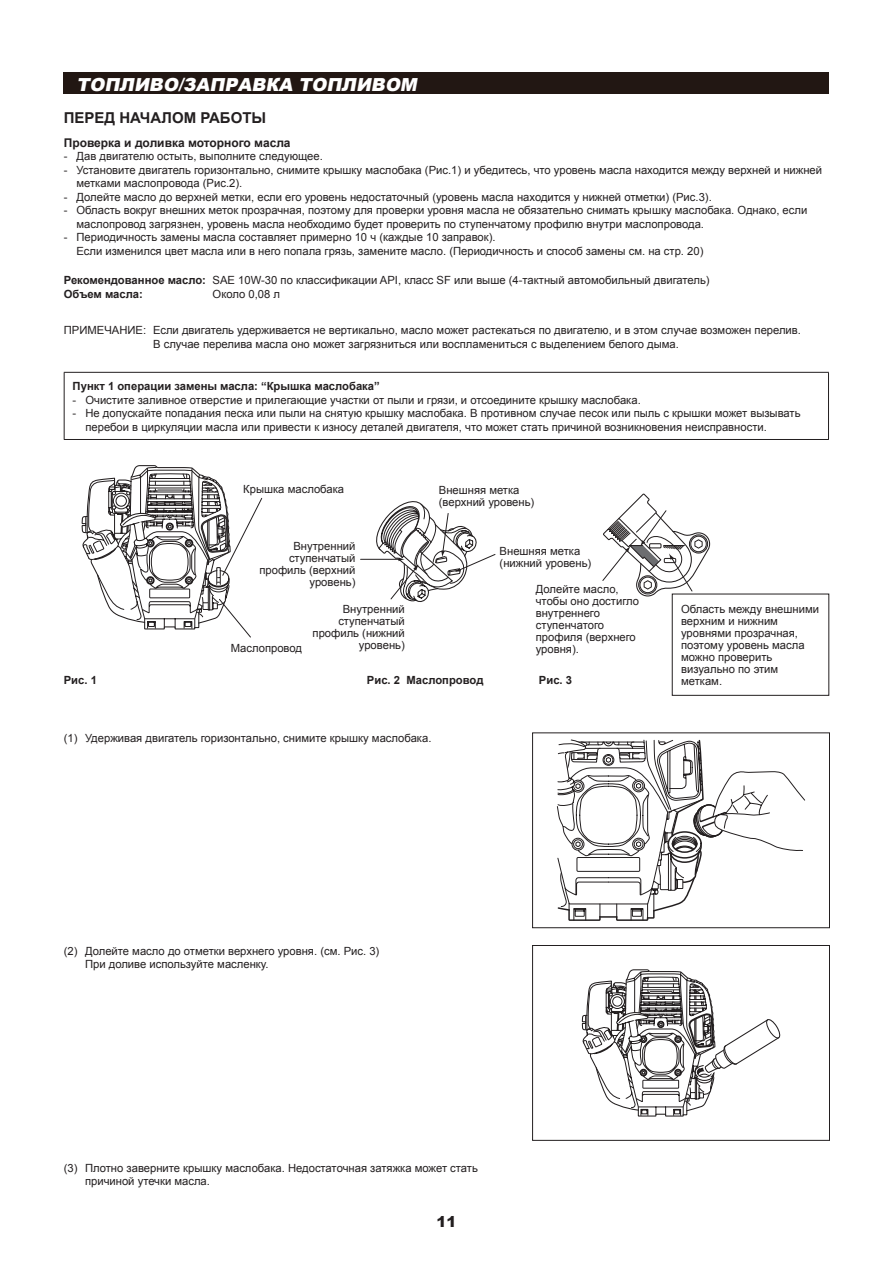
<style>
.page{position:relative;width:893px;height:1263px;background:#fff}
.page>*{position:absolute;margin:0;border:0;box-sizing:border-box;transform-origin:0 0}
.t1{font:italic 900 18px "Arial";color:#fff}
.t2{font:700 15px "Arial";color:#231f20}
.t3{font:900 15px "Arial";color:#231f20}
.t4{font:700 12px "Arial";color:#231f20}
.t5{font:11.25px/12px "Arial";color:#231f20}
.t6{font:700 11.25px "Arial";color:#231f20}
.s1{font-weight:700}
</style>
<div class="page">
<hr style="left:64px;top:372px;width:765px;height:1px;background:#231f20">
<hr style="left:64px;top:373px;width:1px;height:66px;background:#231f20">
<hr style="left:828px;top:373px;width:1px;height:66px;background:#231f20">
<hr style="left:64px;top:439px;width:765px;height:1px;background:#231f20">
<svg style="left:556px;top:739px;width:249px;height:182px"></svg>
<div style="left:532px;top:732px;width:298px;height:196px;border:1px solid #231f20"></div>
<svg style="left:581px;top:969px;width:200px;height:148px"></svg>
<div style="left:532px;top:945px;width:298px;height:196px;border:1px solid #231f20"></div>
<svg style="left:81px;top:465px;width:415px;height:173px"></svg>
<svg style="left:602px;top:493px;width:109px;height:104px"></svg>
<div style="left:672px;top:594px;width:157px;height:102px;border:1px solid #231f20"></div>
<div style="left:64px;top:72px;width:765px;height:22px;background:#221713"></div>
<h1 class="t1" style="left:77px;top:71px;width:346px">ТОПЛИВО/ЗАПРАВКА ТОПЛИВОМ</h1>
<h2 class="t2" style="left:64px;top:108px;width:204px">ПЕРЕД НАЧАЛОМ РАБОТЫ</h2>
<p class="t4" style="left:64px;top:135px;width:228px">Проверка и доливка моторного масла</p>
<p class="t5" style="left:64px;top:151px;width:261px">- Дав двигателю остыть, выполните следующее.</p>
<p class="t5" style="left:77px;top:163px;width:747px;line-height:13.5px;text-indent:-13px">- Установите двигатель горизонтально, снимите крышку маслобака (Рис.1) и убедитесь, что уровень масла находится между верхней и нижней метками маслопровода (Рис.2).</p>
<p class="t5" style="left:64px;top:191px;width:649px">- Долейте масло до верхней метки, если его уровень недостаточный (уровень масла находится у нижней отметки) (Рис.3).</p>
<p class="t5" style="left:77px;top:204px;width:732px;line-height:13.5px;text-indent:-13px">- Область вокруг внешних меток прозрачная, поэтому для проверки уровня масла не обязательно снимать крышку маслобака. Однако, если маслопровод загрязнен, уровень масла необходимо будет проверить по ступенчатому профилю внутри маслопровода.</p>
<p class="t5" style="left:77px;top:231px;width:628px;line-height:13.5px;text-indent:-13px">- Периодичность замены масла составляет примерно 10 ч (каждые 10 заправок).<br>Если изменился цвет масла или в него попала грязь, замените масло. (Периодичность и способ замены см. на стр. 20)</p>
<p class="t5" style="left:64px;top:274px;width:647px;line-height:14px"><span class="s1">Рекомендованное масло:</span> SAE 10W-30 по классификации API, класс SF или выше (4-тактный автомобильный двигатель)<br><span class="s1">Объем масла:</span></p>
<p class="t5" style="left:213px;top:289px;width:69px">Около 0,08 л</p>
<p class="t5" style="left:153px;top:324px;width:649px;line-height:13.5px;text-indent:-89px">ПРИМЕЧАНИЕ: Если двигатель удерживается не вертикально, масло может растекаться по двигателю, и в этом случае возможен перелив.<br>В случае перелива масла оно может загрязниться или воспламениться с выделением белого дыма.</p>
<p class="t6" style="left:73px;top:379px;width:309px">Пункт 1 операции замены масла: “Крышка маслобака”</p>
<p class="t5" style="left:73px;top:394px;width:570px">- Очистите заливное отверстие и прилегающие участки от пыли и грязи, и отсоедините крышку маслобака.</p>
<p class="t5" style="left:85px;top:407px;width:717px;line-height:13.5px;text-indent:-13px">- Не допускайте попадания песка или пыли на снятую крышку маслобака. В противном случае песок или пыль с крышки может вызывать перебои в циркуляции масла или привести к износу деталей двигателя, что может стать причиной возникновения неисправности.</p>
<p class="t5" style="left:243px;top:483px;width:102px">Крышка маслобака</p>
<p class="t5" style="left:259px;top:540px;width:98px;text-align:right">Внутренний ступенчатый профиль (верхний уровень)</p>
<p class="t5" style="left:231px;top:642px;width:73px">Маслопровод</p>
<p class="t5" style="left:313px;top:603px;width:94px;text-align:right">Внутренний ступенчатый профиль (нижний уровень)</p>
<p class="t5" style="left:439px;top:484px;width:97px">Внешняя метка (верхний уровень)</p>
<p class="t5" style="left:500px;top:545px;width:93px">Внешняя метка (нижний уровень)</p>
<p class="t5" style="left:536px;top:583px;width:105px">Долейте масло, чтобы оно достигло внутреннего ступенчатого профиля (верхнего уровня).</p>
<p class="t6" style="left:64px;top:672px;width:35px">Рис. 1</p>
<p class="t6" style="left:367px;top:672px;width:118px">Рис. 2 Маслопровод</p>
<p class="t6" style="left:539px;top:672px;width:35px">Рис. 3</p>
<p class="t5" style="left:64px;top:732px;width:369px">(1) Удерживая двигатель горизонтально, снимите крышку маслобака.</p>
<p class="t5" style="left:681px;top:603px;width:139px">Область между внешними верхним и нижним уровнями прозрачная, поэтому уровень масла можно проверить визуально по этим меткам.</p>
<p class="t5" style="left:85px;top:944px;width:296px;line-height:13.5px;text-indent:-21px">(2) Долейте масло до отметки верхнего уровня. (см. Рис. 3)<br>При доливе используйте масленку.</p>
<p class="t5" style="left:85px;top:1161px;width:394px;line-height:13.5px;text-indent:-21px">(3) Плотно заверните крышку маслобака. Недостаточная затяжка может стать причиной утечки масла.</p>
<h2 class="t3" style="left:436px;top:1210px;width:22px">11</h2>
</div>
